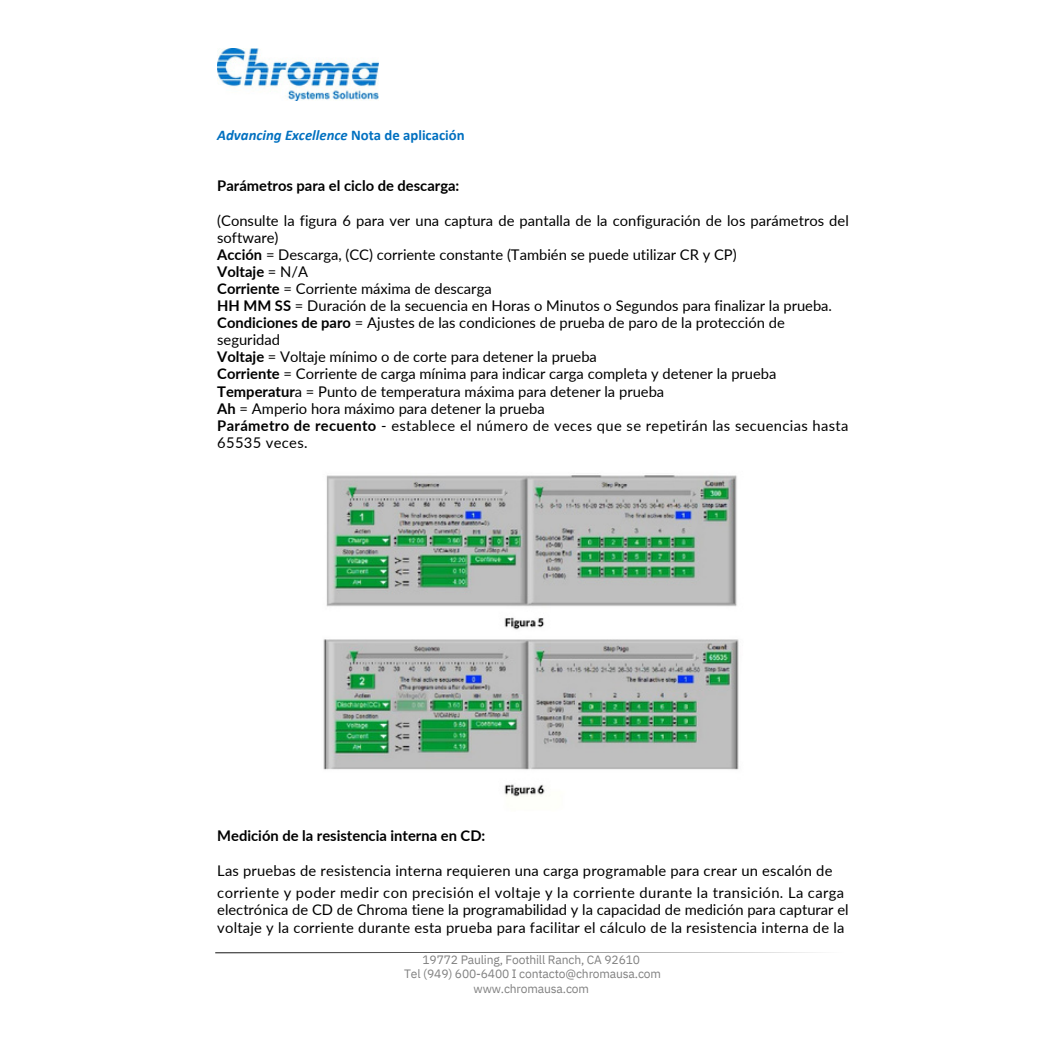
<style>
.page{position:relative;width:1062px;height:1062px;background:#fff}
.page>*{position:absolute;margin:0;border:0;box-sizing:border-box;transform-origin:0 0}
.t1{font:14.75px/17px "Lato";color:#000}
.t2{font:14.75px/17px "Lato";letter-spacing:.025em;color:#000}
.t3{font:700 14.75px "Lato";color:#000}
.t4{font:italic 700 14.75px "Calibri";color:#0070c0}
.t5{font:12px/14px "IBM Plex Sans";letter-spacing:-.015em;color:#808080;text-align:center}
.s1{font-style:normal}
.s2{font-weight:700}
.s3{font-weight:400}
</style>
<div class="page">
<svg style="left:215px;top:952px;width:603px;height:1px"></svg>
<img style="left:217px;top:48px;width:161px;height:53px">
<img style="left:323px;top:475px;width:416px;height:322px">
<p class="t4" style="left:217px;top:128px;width:249px">Advancing Excellence <span class="s1">Nota de aplicación</span></p>
<p class="t3" style="left:217px;top:177px;width:243px">Parámetros para el ciclo de descarga:</p>
<p class="t1" style="left:217px;top:211px;width:633px">(Consulte la figura 6 para ver una captura de pantalla de la configuración de los parámetros del software)</p>
<p class="t1" style="left:217px;top:245px;width:521px"><span class="s2">Acción</span> = Descarga, (CC) corriente constante (También se puede utilizar CR y CP)</p>
<p class="t3" style="left:217px;top:262px;width:92px">Voltaje <span class="s3">= N/A</span></p>
<p class="t1" style="left:217px;top:280px;width:276px"><span class="s2">Corriente</span> = Corriente máxima de descarga</p>
<p class="t1" style="left:217px;top:297px;width:616px"><span class="s2">HH MM SS</span> = Duración de la secuencia en Horas o Minutos o Segundos para finalizar la prueba.<br><span class="s2">Condiciones de paro</span> = Ajustes de las condiciones de prueba de paro de la protección de seguridad</p>
<p class="t1" style="left:217px;top:348px;width:381px"><span class="s2">Voltaje</span> = Voltaje mínimo o de corte para detener la prueba</p>
<p class="t1" style="left:217px;top:365px;width:560px"><span class="s2">Corriente</span> = Corriente de carga mínima para indicar carga completa y detener la prueba</p>
<p class="t1" style="left:217px;top:382px;width:448px"><span class="s2">Temperatur</span>a = Punto de temperatura máxima para detener la prueba</p>
<p class="t1" style="left:217px;top:399px;width:329px"><span class="s2">Ah</span> = Amperio hora máximo para detener la prueba</p>
<p class="t2" style="left:217px;top:416px;width:632px"><span class="s2">Parámetro de recuento</span> - establece el número de veces que se repetirán las secuencias hasta<br>65535 veces.</p>
<p class="t3" style="left:217px;top:826px;width:269px">Medición de la resistencia interna en CD:</p>
<p class="t1" style="left:217px;top:861px;width:616px">Las pruebas de resistencia interna requieren una carga programable para crear un escalón de</p>
<p class="t2" style="left:217px;top:883px;width:628px">corriente y poder medir con precisión el voltaje y la corriente durante la transición. La carga</p>
<p class="t1" style="left:217px;top:900px;width:632px">electrónica de CD de Chroma tiene la programabilidad y la capacidad de medición para capturar el</p>
<p class="t1" style="left:217px;top:918px;width:628px">voltaje y la corriente durante esta prueba para facilitar el cálculo de la resistencia interna de la</p>
<p class="t5" style="left:422px;top:952px;width:219px">19772 Pauling, Foothill Ranch, CA 92610</p>
<p class="t5" style="left:404px;top:966px;width:258px">Tel (949) 600-6400 I contacto@chromausa.com www.chromausa.com</p>
</div>
